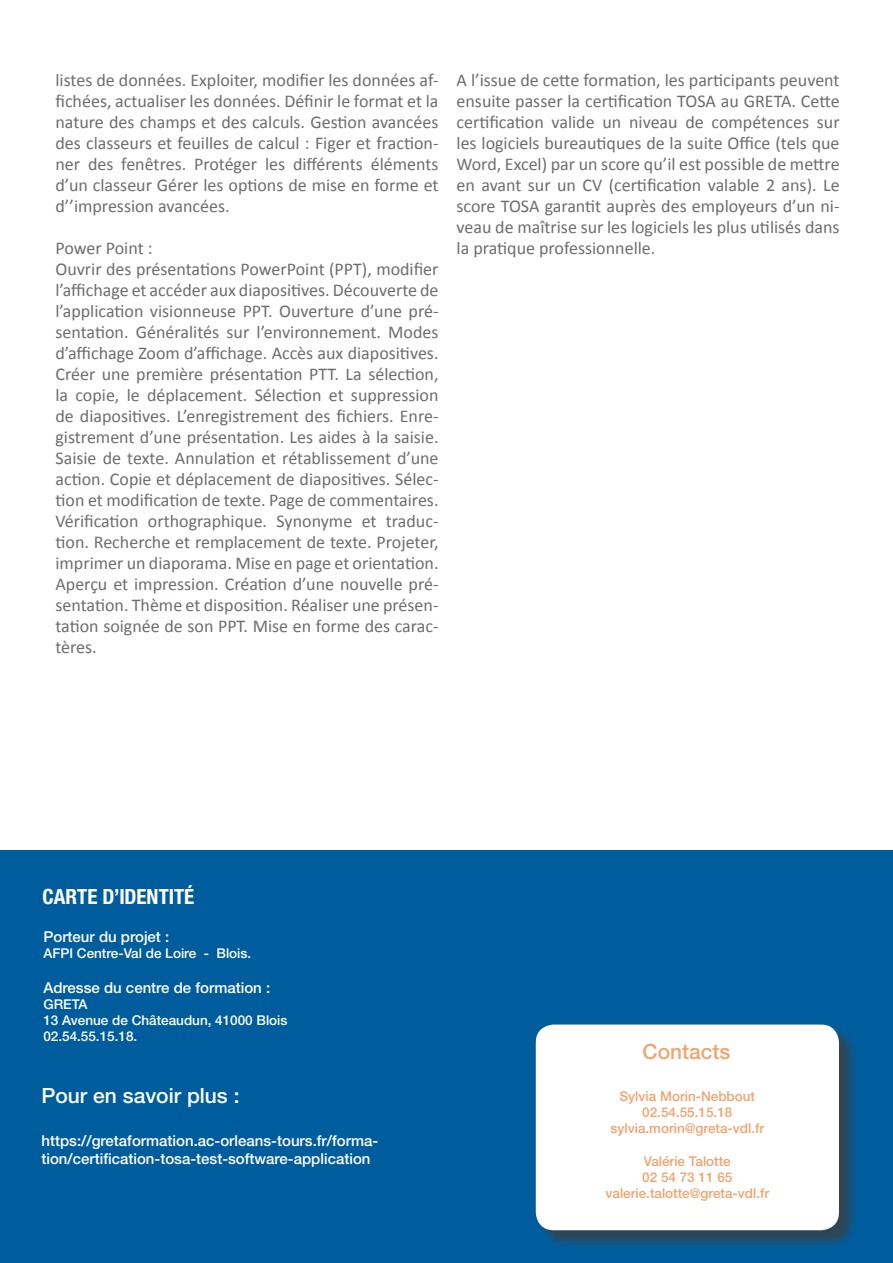
<style>
.page{position:relative;width:893px;height:1263px;background:#fff}
.page>*{position:absolute;margin:0;border:0;box-sizing:border-box;transform-origin:0 0}
.t1{font:500 21px "Helvetica Neue LT Pro";color:#fff}
.SOUS_TITRE{font:700 condensed 21px "Helvetica Neue LT Pro";color:#fff}
.t2{font:500 21px "Helvetica Neue LT Pro";color:#f2a46f}
.t3{font:18px/21px "Calibri";color:#6c6d70;text-align:justify}
.t4{font:500 15px/18px "Helvetica Neue LT Pro";color:#fff}
.t5{font:500 13.5px "Helvetica Neue LT Pro";color:#f2a46f}
.t6{font:500 13.5px "Helvetica Neue LT Pro";color:#fff}
</style>
<div class="page">
<div style="left:0;top:850px;width:893px;height:413px;background:#005d9d"></div>
<div style="left:538px;top:1027px;width:320px;height:222px;background:#3e3e3f;opacity:.75"></div>
<div style="left:536px;top:1024px;width:303px;height:206px;background:#fff;border-radius:18px"></div>
<hr style="left:892px;top:0;width:1px;height:226px;background:#005d9d">
<hr style="left:892px;top:28px;width:1px;height:44px;background:#fff">
<p class="t3" style="left:55px;top:69px;width:385px">listes de données. Exploiter, modifier les données af&shy;fichées, actualiser les données. Définir le format et la nature des champs et des calculs. Gestion avancées des classeurs et feuilles de calcul : Figer et fraction&shy;ner des fenêtres. Protéger les différents éléments d’un classeur Gérer les options de mise en forme et d’’impression avancées.</p>
<p class="t3" style="left:55px;top:237px;width:99px">Power Point :</p>
<p class="t3" style="left:55px;top:258px;width:385px">Ouvrir des présentations PowerPoint (PPT), modifier l’affichage et accéder aux diapositives. Découverte de l’application visionneuse PPT. Ouverture d’une pré&shy;sentation. Généralités sur l’environnement. Modes d’affichage Zoom d’affichage. Accès aux diapositives.<br>Créer une première présentation PTT. La sélection, la copie, le déplacement. Sélection et suppression de diapositives. L’enregistrement des fichiers. Enre&shy;gistrement d’une présentation. Les aides à la saisie.<br>Saisie de texte. Annulation et rétablissement d’une action. Copie et déplacement de diapositives. Sélec&shy;tion et modification de texte. Page de commentaires.<br>Vérification orthographique. Synonyme et traduc&shy;tion. Recherche et remplacement de texte. Projeter, imprimer un diaporama. Mise en page et orientation.<br>Aperçu et impression. Création d’une nouvelle pré&shy;sentation. Thème et disposition. Réaliser une présen&shy;tation soignée de son PPT. Mise en forme des carac&shy;tères.</p>
<p class="t3" style="left:457px;top:69px;width:385px">A l’issue de cette formation, les participants peuvent ensuite passer la certification TOSA au GRETA. Cette certification valide un niveau de compétences sur les logiciels bureautiques de la suite Office (tels que Word, Excel) par un score qu’il est possible de mettre en avant sur un CV (certification valable 2 ans). Le score TOSA garantit auprès des employeurs d’un ni&shy;veau de maîtrise sur les logiciels les plus utilisés dans la pratique professionnelle.</p>
<p class="SOUS_TITRE" style="left:43px;top:884px;width:153px">CARTE D’IDENTITÉ</p>
<p class="t4" style="left:43px;top:928px;width:127px">Porteur du projet :</p>
<p class="t6" style="left:43px;top:945px;width:209px">AFPI Centre-Val de Loire - Blois.</p>
<p class="t4" style="left:43px;top:978px;width:228px">Adresse du centre de formation :</p>
<p class="t6" style="left:43px;top:996px;width:46px">GRETA</p>
<p class="t6" style="left:43px;top:1012px;width:246px">13 Avenue de Châteaudun, 41000 Blois</p>
<p class="t6" style="left:43px;top:1028px;width:95px">02.54.55.15.18.</p>
<p class="t1" style="left:41px;top:1083px;width:200px">Pour en savoir plus :</p>
<p class="t4" style="left:41px;top:1132px;width:338px">https://gretaformation.ac-orleans-tours.fr/forma&shy;tion/certification-tosa-test-software-application</p>
<p class="t2" style="left:643px;top:1039px;width:89px">Contacts</p>
<p class="t5" style="left:619px;top:1088px;width:137px">Sylvia Morin-Nebbout</p>
<p class="t5" style="left:642px;top:1104px;width:92px">02.54.55.15.18</p>
<p class="t5" style="left:610px;top:1120px;width:155px">sylvia.morin@greta-vdl.fr</p>
<p class="t5" style="left:644px;top:1153px;width:88px">Valérie Talotte</p>
<p class="t5" style="left:642px;top:1169px;width:92px">02 54 73 11 65</p>
<p class="t5" style="left:605px;top:1185px;width:165px">valerie.talotte@greta-vdl.fr</p>
</div>
